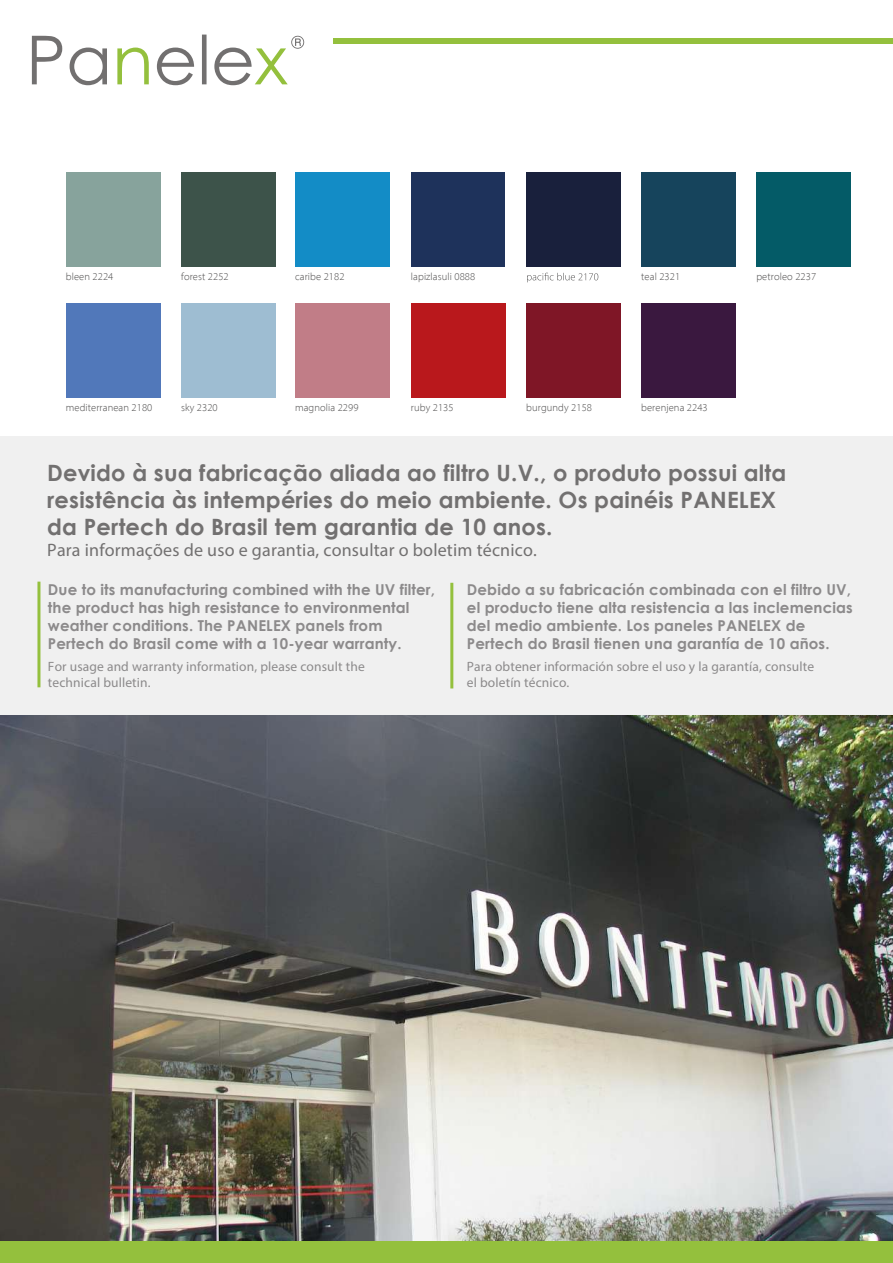
<style>
.page{position:relative;width:893px;height:1263px;background:#fff}
.page>*{position:absolute;margin:0;border:0;box-sizing:border-box;transform-origin:0 0}
.t1{font:700 22.5px/27px "Century Gothic";letter-spacing:.01em;color:#727070}
.t2{font:18px "Myriad Pro";letter-spacing:.01em;color:#727070}
.t3{font:700 15px/18px "Century Gothic";letter-spacing:.01em;color:#8c8a8b}
.t4{font:13.5px/16.2px "Myriad Pro";letter-spacing:.01em;color:#8c8a8b}
.t5{font:300 10.5px "Myriad Pro";letter-spacing:.01em;color:#4c4b4b}
</style>
<div class="page">
<img style="left:0;top:715px;width:893px;height:527px">
<div style="left:757px;top:172px;width:94px;height:94px;background:#045b67"></div>
<div style="left:641px;top:172px;width:94px;height:94px;background:#16445c"></div>
<div style="left:526px;top:172px;width:95px;height:94px;background:#19203c"></div>
<div style="left:295px;top:172px;width:94px;height:94px;background:#138cc6"></div>
<div style="left:181px;top:172px;width:95px;height:94px;background:#3d534a"></div>
<div style="left:411px;top:172px;width:94px;height:94px;background:#1e325b"></div>
<div style="left:66px;top:172px;width:94px;height:94px;background:#87a39c"></div>
<div style="left:66px;top:303px;width:94px;height:94px;background:#5178ba"></div>
<div style="left:0;top:436px;width:893px;height:279px;background:#f0f0f0"></div>
<div style="left:334px;top:39px;width:559px;height:5px;background:#94c03d"></div>
<div style="left:0;top:1242px;width:893px;height:21px;background:#94c03d"></div>
<svg style="left:32px;top:36px;width:75px;height:49px"></svg>
<svg style="left:117px;top:48px;width:32px;height:36px"></svg>
<svg style="left:157px;top:35px;width:147px;height:50px"></svg>
<div style="left:526px;top:303px;width:94px;height:94px;background:#7f1626"></div>
<div style="left:411px;top:303px;width:95px;height:94px;background:#b9181c"></div>
<div style="left:295px;top:303px;width:95px;height:94px;background:#c17d87"></div>
<div style="left:181px;top:303px;width:95px;height:94px;background:#9ebdd2"></div>
<div style="left:641px;top:303px;width:94px;height:94px;background:#3a183f"></div>
<svg style="left:527px;top:273px;width:71px;height:9px"></svg>
<hr style="left:450px;top:583px;width:3px;height:105px;background:#94c03d">
<hr style="left:37px;top:582px;width:3px;height:105px;background:#94c03d">
<p class="t5" style="left:66px;top:270px;width:49px">bleen 2224</p>
<p class="t5" style="left:181px;top:270px;width:49px">forest 2252</p>
<p class="t5" style="left:295px;top:270px;width:51px">caribe 2182</p>
<p class="t5" style="left:411px;top:270px;width:66px">lapizlasuli 0888</p>
<p class="t5" style="left:641px;top:270px;width:40px">teal 2321</p>
<p class="t5" style="left:756px;top:270px;width:61px">petroleo 2237</p>
<p class="t5" style="left:66px;top:401px;width:88px">mediterranean 2180</p>
<p class="t5" style="left:181px;top:401px;width:38px">sky 2320</p>
<p class="t5" style="left:295px;top:401px;width:65px">magnolia 2299</p>
<p class="t5" style="left:411px;top:401px;width:44px">ruby 2135</p>
<p class="t5" style="left:526px;top:401px;width:67px">burgundy 2158</p>
<p class="t5" style="left:641px;top:401px;width:68px">berenjena 2243</p>
<h1 class="t1" style="left:47px;top:458px;width:740px">Devido à sua fabricação aliada ao filtro U.V., o produto possui alta resistência às intempéries do meio ambiente. Os painéis PANELEX da Pertech do Brasil tem garantia de 10 anos.</h1>
<p class="t2" style="left:47px;top:539px;width:491px">Para informações de uso e garantia, consultar o boletim técnico.</p>
<p class="t3" style="left:48px;top:580px;width:389px">Due to its manufacturing combined with the UV filter, the product has high resistance to environmental weather conditions. The PANELEX panels from Pertech do Brasil come with a 10-year warranty.</p>
<p class="t3" style="left:467px;top:580px;width:387px">Debido a su fabricación combinada con el filtro UV, el producto tiene alta resistencia a las inclemencias del medio ambiente. Los paneles PANELEX de Pertech do Brasil tienen una garantía de 10 años.</p>
<p class="t4" style="left:48px;top:658px;width:318px">For usage and warranty information, please consult the technical bulletin.</p>
<p class="t4" style="left:467px;top:658px;width:349px">Para obtener información sobre el uso y la garantía, consulte el boletín técnico.</p>
</div>
